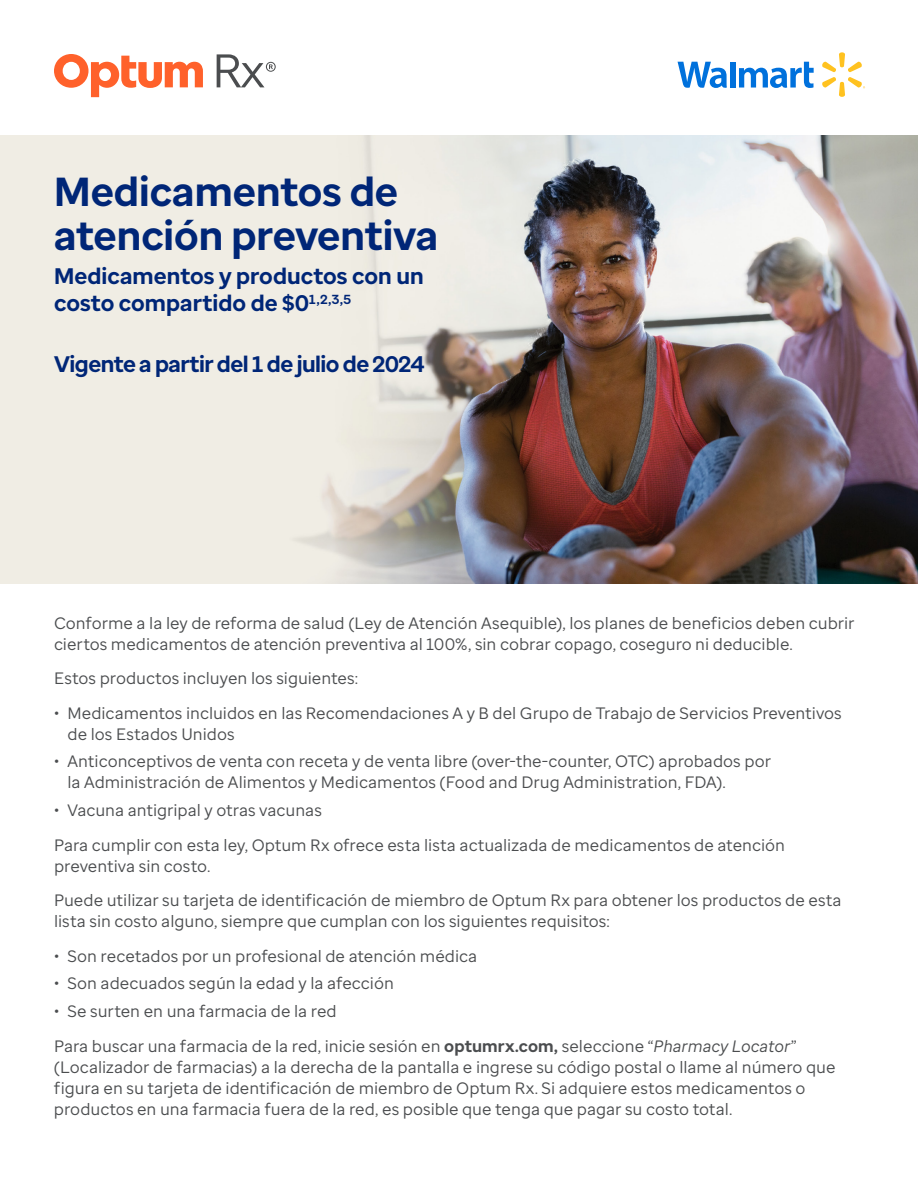
<style>
.page{position:relative;width:918px;height:1188px;background:#fff}
.page>*{position:absolute;margin:0;border:0;box-sizing:border-box;transform-origin:0 0}
.t1{font:700 40.5px/44.5px "Enterprise Sans";color:#002677}
.t2{font:700 22.5px/27px "Enterprise Sans";color:#002677}
.t3{font:700 22.5px "Enterprise Sans";letter-spacing:-.025em;color:#002677}
.t4{font:16.5px/21px "Enterprise Sans";color:#4b4d4f}
.s1{font-weight:700}
.s2{font-style:italic}
</style>
<div class="page">
<svg style="left:217px;top:54px;width:59px;height:33px"></svg>
<svg style="left:54px;top:54px;width:149px;height:43px"></svg>
<svg style="left:822px;top:52px;width:43px;height:45px"></svg>
<svg style="left:678px;top:62px;width:49px;height:26px"></svg>
<div style="left:730px;top:62px;width:5px;height:26px;background:#0071dc"></div>
<svg style="left:739px;top:62px;width:75px;height:26px"></svg>
<img style="left:0;top:135px;width:918px;height:448px">
<h1 class="t1" style="left:54px;top:169px;width:386px">Medicamentos de atención preventiva</h1>
<h2 class="t2" style="left:54px;top:263px;width:371px">Medicamentos y productos con un costo compartido de $0<sup>1,2,3,5</sup></h2>
<h2 class="t3" style="left:54px;top:349px;width:372px">Vigente a partir del 1 de julio de 2024</h2>
<p class="t4" style="left:54px;top:612px;width:802px">Conforme a la ley de reforma de salud (Ley de Atención Asequible), los planes de beneficios deben cubrir ciertos medicamentos de atención preventiva al 100%, sin cobrar copago, coseguro ni deducible.</p>
<p class="t4" style="left:54px;top:668px;width:306px">Estos productos incluyen los siguientes:</p>
<p class="t4" style="left:67px;top:702px;width:776px;text-indent:-13px">• Medicamentos incluidos en las Recomendaciones A y B del Grupo de Trabajo de Servicios Preventivos de los Estados Unidos</p>
<p class="t4" style="left:67px;top:751px;width:705px;text-indent:-13px">• Anticonceptivos de venta con receta y de venta libre (over-the-counter, OTC) aprobados por la Administración de Alimentos y Medicamentos (Food and Drug Administration, FDA).</p>
<p class="t4" style="left:54px;top:793px;width:733px;line-height:34.5px">• Vacuna antigripal y otras vacunas<br>Para cumplir con esta ley, Optum Rx ofrece esta lista actualizada de medicamentos de atención</p>
<p class="t4" style="left:54px;top:848px;width:789px;line-height:34.5px">preventiva sin costo.<br>Puede utilizar su tarjeta de identificación de miembro de Optum Rx para obtener los productos de esta</p>
<p class="t4" style="left:54px;top:911px;width:557px">lista sin costo alguno, siempre que cumplan con los siguientes requisitos:</p>
<p class="t4" style="left:54px;top:945px;width:425px">• Son recetados por un profesional de atención médica</p>
<p class="t4" style="left:54px;top:973px;width:341px">• Son adecuados según la edad y la afección</p>
<p class="t4" style="left:54px;top:994px;width:744px;line-height:34.5px">• Se surten en una farmacia de la red<br>Para buscar una farmacia de la red, inicie sesión en <span class="s1">optumrx.com,</span> seleccione “<span class="s2">Pharmacy Locator</span>”</p>
<p class="t4" style="left:54px;top:1056px;width:783px">(Localizador de farmacias) a la derecha de la pantalla e ingrese su código postal o llame al número que figura en su tarjeta de identificación de miembro de Optum Rx. Si adquiere estos medicamentos o productos en una farmacia fuera de la red, es posible que tenga que pagar su costo total.</p>
</div>
